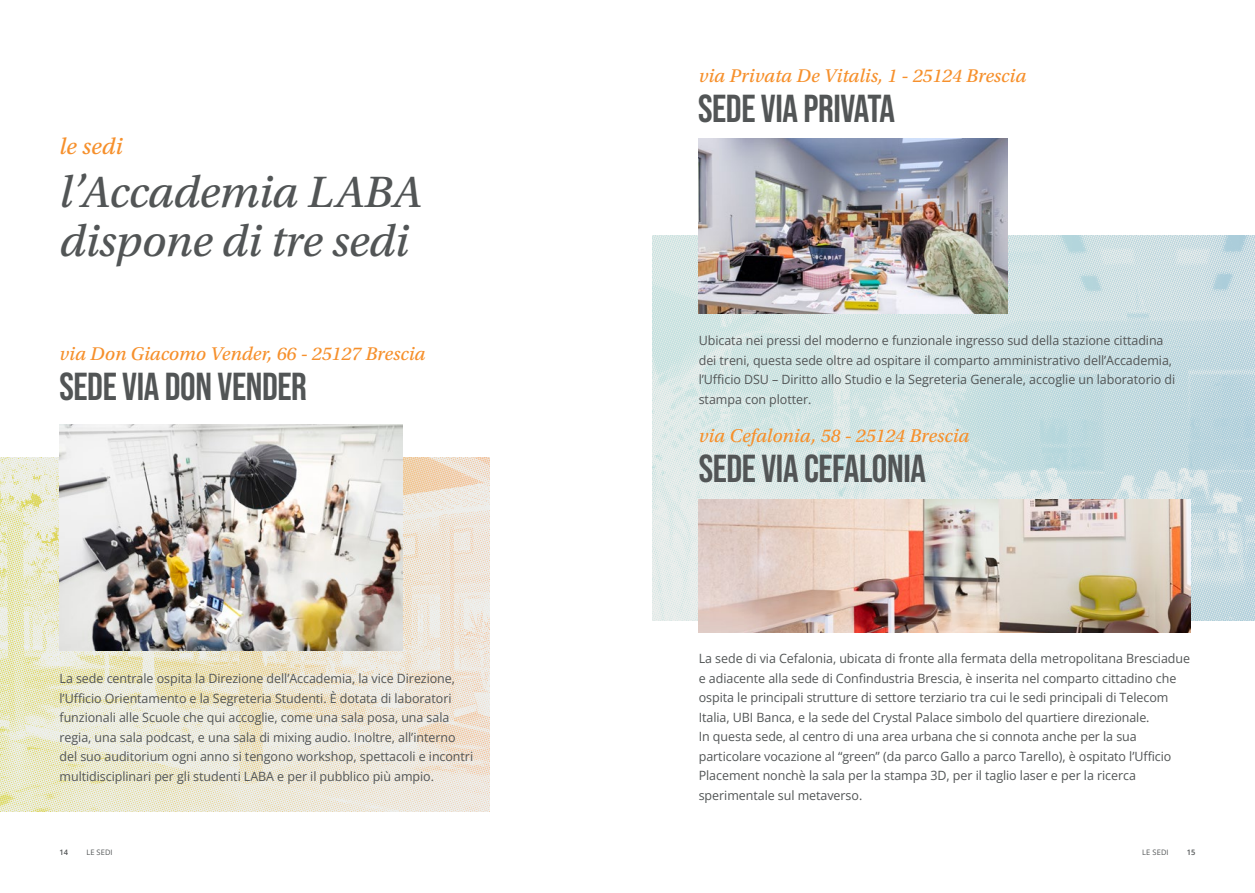
<style>
.page{position:relative;width:1255px;height:893px;background:#fff}
.page>*{position:absolute;margin:0;border:0;box-sizing:border-box;transform-origin:0 0}
.t1{font:46.5px/49.5px "Utopia Std Capt It";letter-spacing:-.01em;color:#525556}
.t2{font:700 39px "Bebas Neue Pro";letter-spacing:-.01em;color:#525556}
.t3{font:24px "Utopia Std Capt It";color:#f6902c}
.t4{font:19.5px "Utopia Std Capt It";color:#f6902c}
.t5{font:12.75px/19.5px "Open Sans";letter-spacing:-.005em;color:#525556}
.t6{font:7.5px "Open Sans";letter-spacing:.01em;color:#525556}
</style>
<div class="page">
<img style="left:652px;top:236px;width:602px;height:385px">
<img style="left:698px;top:139px;width:309px;height:174px">
<img style="left:698px;top:499px;width:491px;height:134px">
<img style="left:0;top:457px;width:489px;height:355px">
<img style="left:60px;top:424px;width:343px;height:226px">
<p class="t3" style="left:60px;top:132px;width:64px">le sedi</p>
<p class="t1" style="left:60px;top:167px;width:364px">l’Accademia LABA dispone di tre sedi</p>
<p class="t4" style="left:60px;top:343px;width:367px">via Don Giacomo Vender, 66 - 25127 Brescia</p>
<p class="t2" style="left:60px;top:364px;width:249px">SEDE VIA DON VENDER</p>
<p class="t5" style="left:60px;top:669px;width:415px">La sede centrale ospita la Direzione dell’Accademia, la vice Direzione, l’Ufficio Orientamento e la Segreteria Studenti. È dotata di laboratori funzionali alle Scuole che qui accoglie, come una sala posa, una sala regia, una sala podcast, e una sala di mixing audio. Inoltre, all’interno del suo auditorium ogni anno si tengono workshop, spettacoli e incontri multidisciplinari per gli studenti LABA e per il pubblico più ampio.</p>
<p class="t4" style="left:698px;top:65px;width:329px">via Privata De Vitalis, 1 - 25124 Brescia</p>
<p class="t2" style="left:698px;top:86px;width:198px">SEDE VIA PRIVATA</p>
<p class="t5" style="left:698px;top:331px;width:478px">Ubicata nei pressi del moderno e funzionale ingresso sud della stazione cittadina dei treni, questa sede oltre ad ospitare il comparto amministrativo dell’Accademia, l’Ufficio DSU – Diritto allo Studio e la Segreteria Generale, accoglie un laboratorio di stampa con plotter.</p>
<p class="t4" style="left:698px;top:425px;width:272px">via Cefalonia, 58 - 25124 Brescia</p>
<p class="t2" style="left:698px;top:446px;width:229px">SEDE VIA CEFALONIA</p>
<p class="t5" style="left:698px;top:649px;width:493px">La sede di via Cefalonia, ubicata di fronte alla fermata della metropolitana Bresciadue e adiacente alla sede di Confindustria Brescia, è inserita nel comparto cittadino che ospita le principali strutture di settore terziario tra cui le sedi principali di Telecom Italia, UBI Banca, e la sede del Crystal Palace simbolo del quartiere direzionale.<br>In questa sede, al centro di una area urbana che si connota anche per la sua particolare vocazione al “green” (da parco Gallo a parco Tarello), è ospitato l’Ufficio Placement nonchè la sala per la stampa 3D, per il taglio laser e per la ricerca sperimentale sul metaverso.</p>
<p class="t6" style="left:60px;top:847px;width:10px">14</p>
<p class="t6" style="left:86px;top:847px;width:28px">LE SEDI</p>
<p class="t6" style="left:1142px;top:847px;width:28px">LE SEDI</p>
<p class="t6" style="left:1186px;top:847px;width:10px">15</p>
</div>
